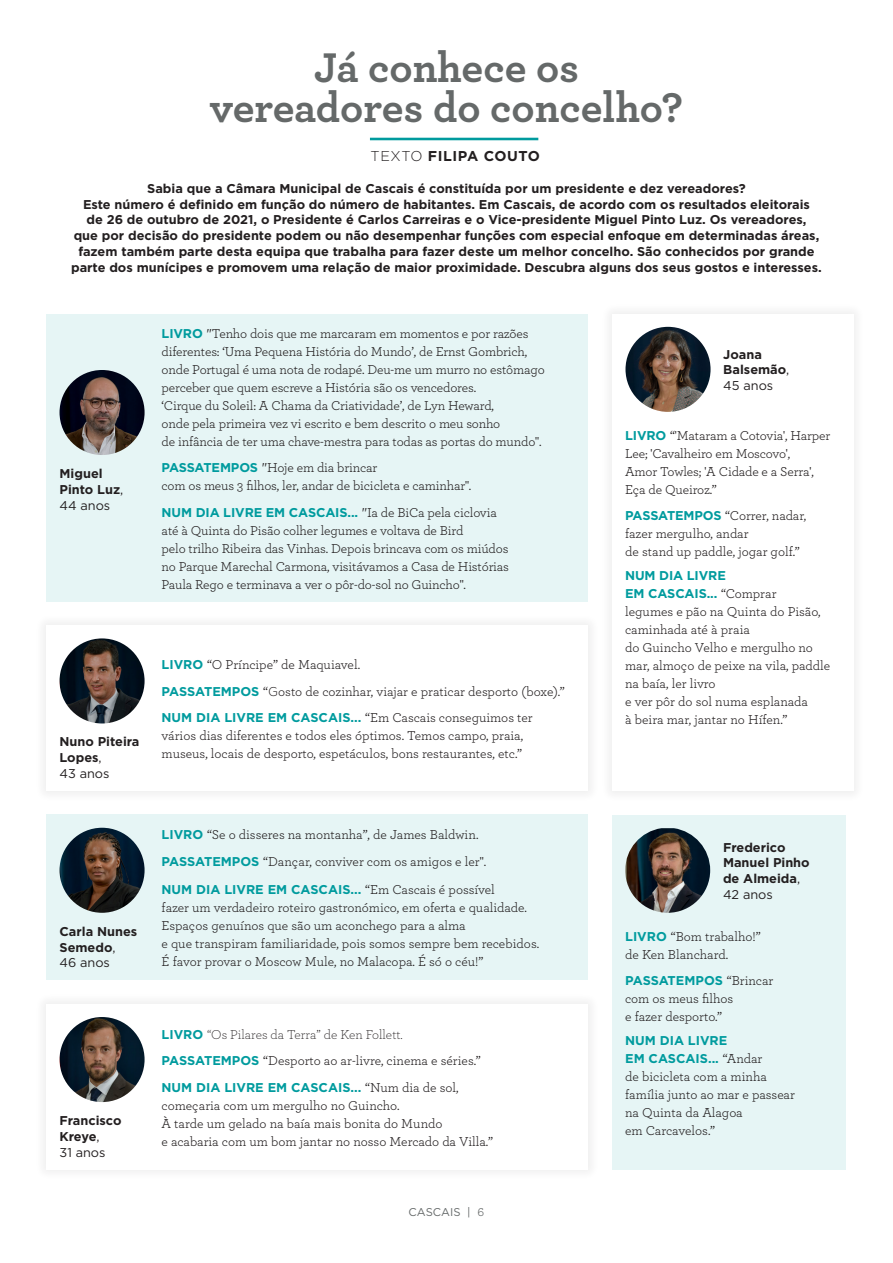
<style>
.page{position:relative;width:893px;height:1263px;background:#fff}
.page>*{position:absolute;margin:0;border:0;box-sizing:border-box;transform-origin:0 0}
._00_Titulo{font:700 43.5px/40.5px "Archer";letter-spacing:-.005em;color:#656969;text-align:center}
._00_Nome_Jornalista{font:700 14.25px "Gotham";letter-spacing:.04em;color:#231f20}
._00_text{font:13.5px/18px "Archer";letter-spacing:-.01em;color:#231f20}
._00_text-2{font:300 13.5px "Archer";color:#231f20}
._00_Entrada{font:700 12.75px/15.8px "Gotham";color:#231f20;text-align:center}
._00_text-3{font:700 12.75px/18px "Gotham";color:#009b9e}
._00_text-4{font:700 12.75px/15.8px "Gotham";color:#231f20}
.t1{font:11.25px "Gotham";color:#656969}
.s1{font-weight:300}
.s2{font-weight:400}
.s3{font-family:"Gotham";font-weight:700;font-size:12.75px;color:#009b9e}
.s4{font-family:"Gotham";font-size:12.75px}
.s5{font-weight:400;color:#231f20}
.s6{font-family:"Archer";font-weight:400;font-size:13.5px;color:#231f20}
.s7{font-family:"Gotham";font-weight:300;font-size:12.75px}
.s8{font-family:"Archer";font-size:12px}
</style>
<div class="page">
<div style="left:612px;top:815px;width:234px;height:354px;background:#e6f5f5"></div>
<div style="left:600px;top:302px;width:265px;height:500px;background:#fafafa"></div>
<div style="left:612px;top:314px;width:241px;height:477px;background:#fff"></div>
<hr style="left:370px;top:138px;width:168px;height:2px;background:#009b9e">
<img style="left:625px;top:327px;width:85px;height:85px;border-radius:43px">
<img style="left:625px;top:828px;width:85px;height:85px">
<div style="left:35px;top:613px;width:565px;height:189px;background:#fafafa"></div>
<div style="left:47px;top:626px;width:541px;height:165px;background:#fff"></div>
<img style="left:60px;top:638px;width:85px;height:85px;border-radius:43px">
<div style="left:47px;top:815px;width:541px;height:165px;background:#e6f5f5"></div>
<img style="left:60px;top:828px;width:85px;height:85px;border-radius:43px">
<div style="left:35px;top:992px;width:565px;height:189px;background:#fafafa"></div>
<div style="left:47px;top:1004px;width:541px;height:165px;background:#fff"></div>
<img style="left:60px;top:1017px;width:85px;height:85px;border-radius:43px">
<div style="left:47px;top:314px;width:541px;height:287px;background:#e6f5f5"></div>
<img style="left:60px;top:370px;width:85px;height:85px;border-radius:43px">
<p class="_00_Titulo" style="left:210px;top:44px;width:475px">Já conhece os vereadores do concelho?</p>
<p class="_00_Nome_Jornalista" style="left:371px;top:147px;width:171px"><span class="s1">TEXTO</span> FILIPA COUTO</p>
<p class="_00_Entrada" style="left:71px;top:180px;width:752px">Sabia que a Câmara Municipal de Cascais é constituída por um presidente e dez vereadores?<br>Este número é definido em função do número de habitantes. Em Cascais, de acordo com os resultados eleitorais<br>de 26 de outubro de 2021, o Presidente é Carlos Carreiras e o Vice-presidente Miguel Pinto Luz. Os vereadores,<br>que por decisão do presidente podem ou não desempenhar funções com especial enfoque em determinadas áreas, fazem também parte desta equipa que trabalha para fazer deste um melhor concelho. São conhecidos por grande parte dos munícipes e promovem uma relação de maior proximidade. Descubra alguns dos seus gostos e interesses.</p>
<p class="_00_text-4" style="left:60px;top:465px;width:65px">Miguel<br>Pinto Luz<span class="s2">,<br>44 anos</span></p>
<p class="_00_text" style="left:162px;top:323px;width:385px"><span class="s3">LIVRO</span> <span class="s4">"</span>Tenho dois que me marcaram em momentos e por razões diferentes: ‘Uma Pequena História do Mundo’, de Ernst Gombrich, onde Portugal é uma nota de rodapé. Deu-me um murro no estômago perceber que quem escreve a História são os vencedores.<br>‘Cirque du Soleil: A Chama da Criatividade’, de Lyn Heward,<br>onde pela primeira vez vi escrito e bem descrito o meu sonho<br>de infância de ter uma chave-mestra para todas as portas do mundo".</p>
<p class="_00_text" style="left:162px;top:458px;width:311px"><span class="s3">PASSATEMPOS</span> <span class="s4">"</span>Hoje em dia brincar<br>com os meus 3 filhos, ler, andar de bicicleta e caminhar".</p>
<p class="_00_text-3" style="left:162px;top:503px;width:337px">NUM DIA LIVRE EM CASCAIS... <span class="s5">"</span><span class="s6">Ia de BiCa pela ciclovia</span></p>
<p class="_00_text" style="left:162px;top:520px;width:349px">até à Quinta do Pisão colher legumes e voltava de Bird<br>pelo trilho Ribeira das Vinhas. Depois brincava com os miúdos no Parque Marechal Carmona, visitávamos a Casa de Histórias Paula Rego e terminava a ver o pôr-do-sol no Guincho".</p>
<p class="_00_text-4" style="left:60px;top:734px;width:81px">Nuno Piteira<br>Lopes<span class="s2">,<br>43 anos</span></p>
<p class="_00_text-4" style="left:60px;top:923px;width:79px">Carla Nunes<br>Semedo<span class="s2">,<br>46 anos</span></p>
<p class="_00_text" style="left:162px;top:655px;width:200px"><span class="s3">LIVRO</span> “O Príncipe” de Maquiavel.</p>
<p class="_00_text" style="left:162px;top:681px;width:405px"><span class="s3">PASSATEMPOS</span> “<span class="s7">G</span>osto de cozinhar, viajar e praticar desporto (boxe).”</p>
<p class="_00_text" style="left:162px;top:708px;width:373px"><span class="s3">NUM DIA LIVRE EM CASCAIS...</span> “Em Cascais conseguimos ter vários dias diferentes e todos eles óptimos. Temos campo, praia, museus, locais de desporto, espetáculos, bons restaurantes, etc.”</p>
<p class="_00_text" style="left:162px;top:824px;width:318px"><span class="s3">LIVRO</span> “Se o disseres na montanha”, de James Baldwin.</p>
<p class="_00_text" style="left:162px;top:852px;width:326px"><span class="s3">PASSATEMPOS</span> “Dançar, conviver com os amigos e ler".</p>
<p class="_00_text-3" style="left:162px;top:880px;width:335px">NUM DIA LIVRE EM CASCAIS... <span class="s6">“Em Cascais é possível</span></p>
<p class="_00_text" style="left:162px;top:898px;width:379px">fazer um verdadeiro roteiro gastronómico, em oferta e qualidade.<br>Espaços genuínos que são um aconchego para a alma<br>e que transpiram familiaridade, pois somos sempre bem recebidos.<br>É favor provar o Moscow Mule, no Malacopa. É só o céu!”</p>
<p class="_00_text-4" style="left:60px;top:1112px;width:63px">Francisco<br>Kreye<span class="s2">,<br>31 anos</span></p>
<p class="_00_text-2" style="left:162px;top:1025px;width:243px"><span class="s3">LIVRO</span> “Os Pilares da Terra” de Ken Follett.</p>
<p class="_00_text" style="left:162px;top:1051px;width:321px"><span class="s3">PASSATEMPOS</span> “Desporto ao ar-livre, cinema e séries.”</p>
<p class="_00_text-3" style="left:162px;top:1078px;width:299px">NUM DIA LIVRE EM CASCAIS... <span class="s6">“Num dia de sol,</span></p>
<p class="_00_text" style="left:162px;top:1095px;width:333px">começaria com um mergulho no Guincho.<br>À tarde um gelado na baía mais bonita do Mundo<br>e acabaria com um bom jantar no nosso Mercado da Villa.”</p>
<p class="t1" style="left:409px;top:1205px;width:77px">CASCAIS | <span class="s8">6</span></p>
<p class="_00_text-4" style="left:723px;top:346px;width:68px">Joana<br>Balsemão<span class="s2">,<br>45 anos</span></p>
<p class="_00_text" style="left:625px;top:426px;width:207px"><span class="s3">LIVRO</span> “'Mataram a Cotovia', Harper<br>Lee; 'Cavalheiro em Moscovo',<br>Amor Towles; 'A Cidade e a Serra',<br>Eça de Queiroz.”</p>
<p class="_00_text" style="left:625px;top:506px;width:183px"><span class="s3">PASSATEMPOS</span> “Correr, nadar, fazer mergulho, andar<br>de stand up paddle, jogar golf.”</p>
<p class="_00_text-3" style="left:625px;top:567px;width:153px">NUM DIA LIVRE<br>EM CASCAIS... <span class="s6">“Comprar</span></p>
<p class="_00_text" style="left:625px;top:602px;width:207px">legumes e pão na Quinta do Pisão, caminhada até à praia<br>do Guincho Velho e mergulho no mar, almoço de peixe na vila, paddle na baía, ler livro<br>e ver pôr do sol numa esplanada<br>à beira mar, jantar no Hífen.”</p>
<p class="_00_text-4" style="left:723px;top:839px;width:88px">Frederico<br>Manuel Pinho de Almeida<span class="s2">,<br>42 anos</span></p>
<p class="_00_text" style="left:625px;top:926px;width:137px"><span class="s3">LIVRO</span> “Bom trabalho!” de Ken Blanchard.</p>
<p class="_00_text-3" style="left:625px;top:971px;width:150px">PASSATEMPOS <span class="s6">“Brincar</span></p>
<p class="_00_text" style="left:625px;top:989px;width:110px">com os meus filhos e fazer desporto.”</p>
<p class="_00_text-3" style="left:625px;top:1032px;width:139px">NUM DIA LIVRE<br>EM CASCAIS... <span class="s6">“Andar</span></p>
<p class="_00_text" style="left:625px;top:1067px;width:171px">de bicicleta com a minha família junto ao mar e passear na Quinta da Alagoa<br>em Carcavelos.”</p>
</div>
